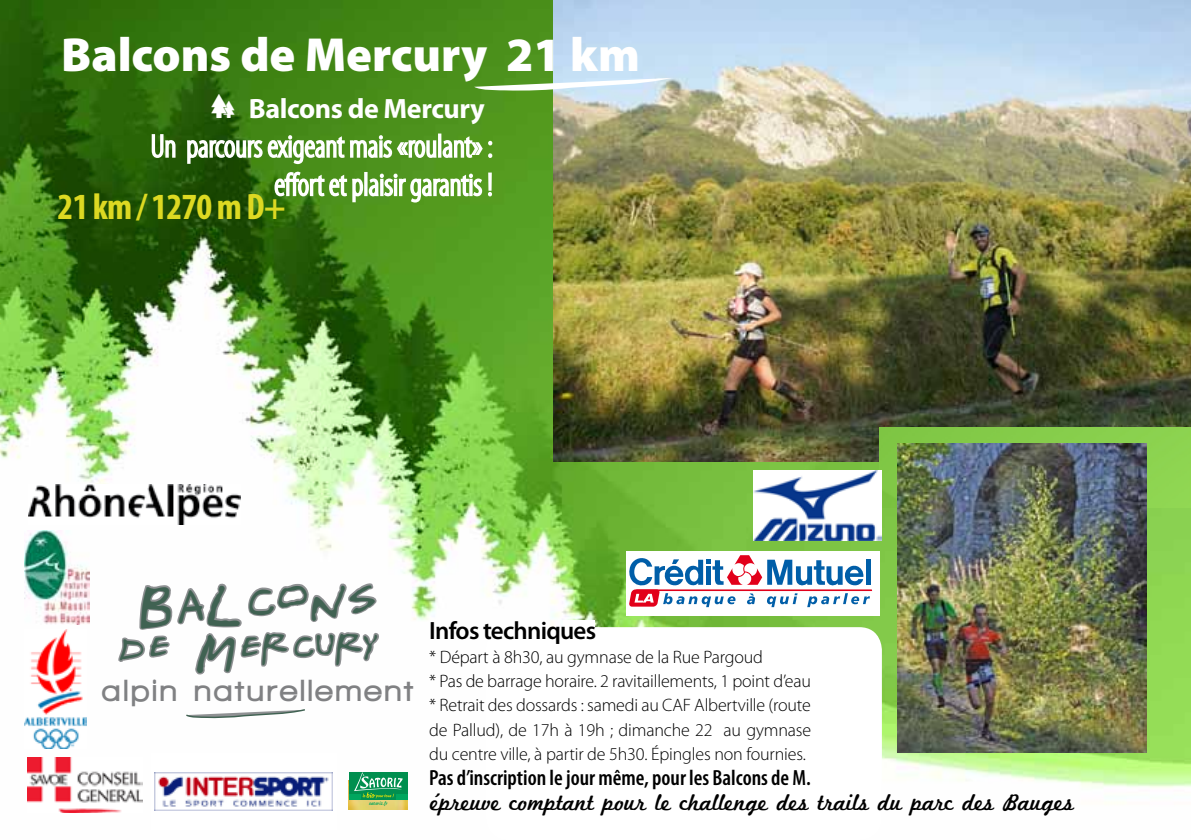
<style>
.page{position:relative;width:1191px;height:840px;background:#fff}
.page>*{position:absolute;margin:0;border:0;box-sizing:border-box;transform-origin:0 0}
.t1{font:900 48px "Myriad Pro";color:#fff}
.t2{font:47px "Gregor Miller's Friends Font Regular";color:#406252}
.t3{font:700 condensed 37px "Myriad Pro";letter-spacing:-.02em;color:#ddd922}
.t4{font:36px "Gregor Miller's Friends Font Regular";color:#406252}
.t5{font:900 31.4px "Walkway";letter-spacing:.11em;color:#808183}
.t6{font:700 28px "Myriad Pro";letter-spacing:-.015em;color:#fff}
.t7{font:600 25px "Myriad Pro";letter-spacing:-.03em;color:#000}
.t8{font:24px "Marketing Script";color:#000}
.t9{font:600 condensed 22px "Myriad Pro";color:#000}
.t10{font:300 18px/24px "Myriad Pro";letter-spacing:-.01em;color:#000}
.t11{font:5.2px "Cascade Script";color:#00a65e}
.s1{font-family:"Pictogramz by marioz";font-weight:400;font-size:48px}
</style>
<div class="page">
<img style="left:0;top:0;width:1191px;height:813px">
<svg style="left:116px;top:581px;width:265px;height:95px"></svg>
<svg style="left:184px;top:707px;width:122px;height:11px"></svg>
<div style="left:563px;top:619px;width:31px;height:32px;background:#fff"></div>
<div style="left:486px;top:626px;width:396px;height:213px;background:#fff;border-radius:23px"></div>
<svg style="left:0;top:323px;width:1px;height:13px"></svg>
<svg style="left:151px;top:133px;width:25px;height:39px"></svg>
<svg style="left:186px;top:100px;width:306px;height:144px;background:#589033"></svg>
<div style="left:626px;top:551px;width:253px;height:64px;background:#fff"></div>
<svg style="left:629px;top:555px;width:243px;height:51px"></svg>
<img style="left:25px;top:629px;width:62px;height:118px">
<img style="left:27px;top:757px;width:115px;height:55px">
<img style="left:349px;top:780px;width:59px;height:29px">
<svg style="left:349px;top:771px;width:58px;height:28px;background:#34a66d"></svg>
<div style="left:151px;top:753px;width:186px;height:76px;background:#fff"></div>
<img style="left:154px;top:772px;width:179px;height:38px">
<img style="left:25px;top:530px;width:65px;height:94px">
<img style="left:28px;top:484px;width:212px;height:40px">
<img style="left:554px;top:0;width:637px;height:461px">
<svg style="left:474px;top:78px;width:197px;height:13px"></svg>
<img style="left:879px;top:427px;width:312px;height:80px">
<img style="left:753px;top:470px;width:128px;height:70px">
<img style="left:897px;top:443px;width:249px;height:308px">
<h1 class="t1" style="left:61px;top:28px;width:580px">Balcons de Mercury 21 km</h1>
<h3 class="t6" style="left:209px;top:90px;width:277px"><span class="s1">c</span> Balcons de Mercury</h3>
<h3 class="t3" style="left:58px;top:183px;width:230px">21 km / 1270 m D+</h3>
<h2 class="t2" style="left:137px;top:594px;width:241px">balcons</h2>
<h3 class="t4" style="left:115px;top:641px;width:264px">de Mercury</h3>
<h3 class="t5" style="left:103px;top:672px;width:312px">alpin naturellement</h3>
<h3 class="t7" style="left:429px;top:614px;width:169px">Infos techniques</h3>
<p class="t10" style="left:429px;top:645px;width:383px">* Départ à 8h30, au gymnase de la Rue Pargoud<br>* Pas de barrage horaire. 2 ravitaillements, 1 point d’eau * Retrait des dossards : samedi au CAF Albertville (route de Pallud), de 17h à 19h ; dimanche 22 au gymnase du centre ville, à partir de 5h30. Épingles non fournies.</p>
<p class="t9" style="left:429px;top:764px;width:383px">Pas d’inscription le jour même, pour les Balcons de M.</p>
<p class="t11" style="left:369px;top:799px;width:20px">satoriz.fr</p>
<h3 class="t8" style="left:430px;top:787px;width:645px">épreuve comptant pour le challenge des trails du parc des Bauges</h3>
</div>
